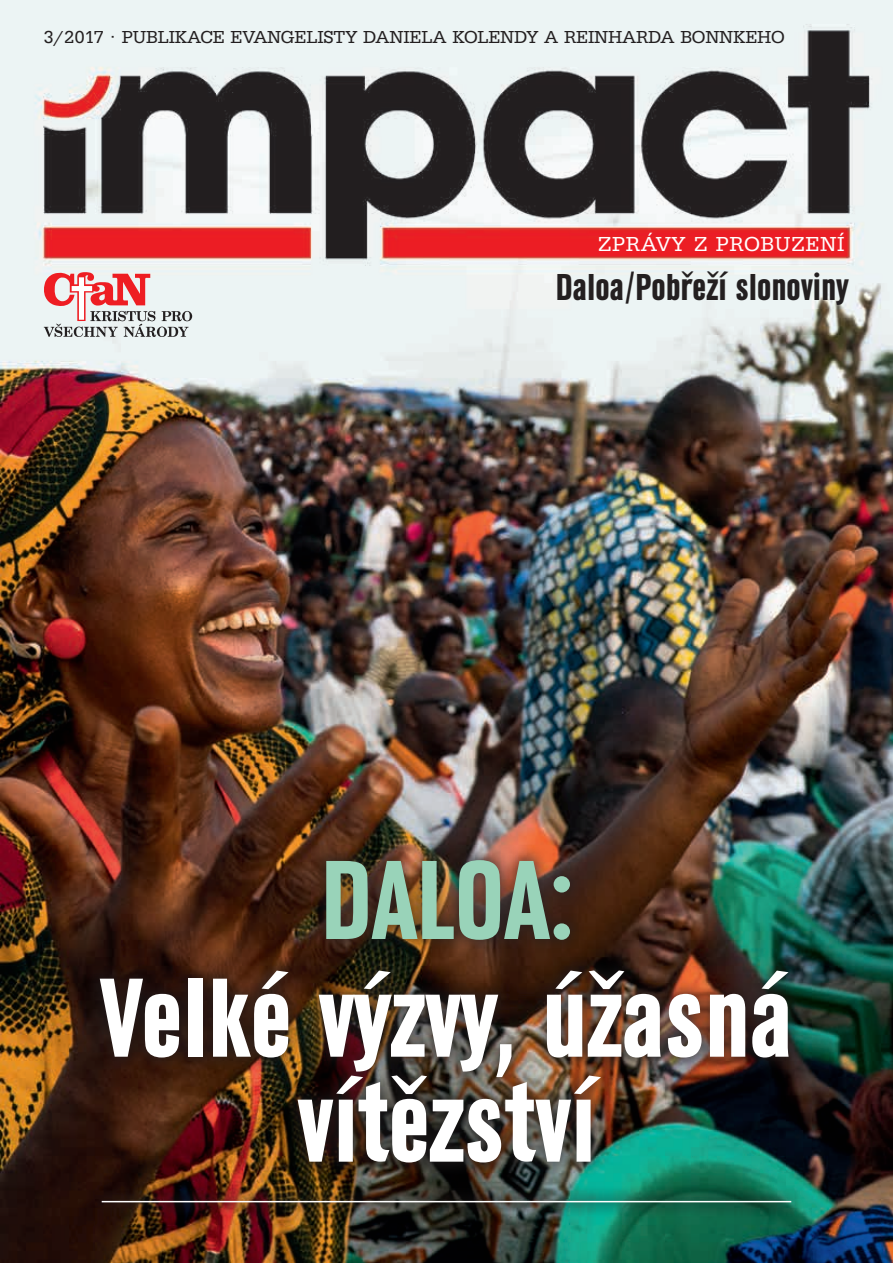
<style>
.page{position:relative;width:893px;height:1263px;background:#fff}
.page>*{position:absolute;margin:0;border:0;box-sizing:border-box;transform-origin:0 0}
.t1{font:117px/105px "URW Grotesk TOT Bol Con";color:#fff;text-align:center}
.t2{font:117px "URW Grotesk TOT Bol Con";letter-spacing:.01em;color:#99d3b9}
.t3{font:39px "URW Grotesk TOT Bol Con";color:#231f20}
.t4{font:21px "URW Egyptienne TOT";letter-spacing:.03em;color:#fff}
.t5{font:18px "URW Egyptienne TOT";letter-spacing:-.01em;color:#231f20}
</style>
<div class="page">
<img style="left:0;top:0;width:893px;height:1263px">
<div style="left:85px;top:844px;width:719px;height:334px;background:#231f20;opacity:.75"></div>
<div style="left:87px;top:1185px;width:719px;height:33px;background:#231f20;opacity:.75"></div>
<hr style="left:102px;top:1201px;width:689px;height:1px;background:#fff">
<svg style="left:44px;top:272px;width:148px;height:65px;background:#d9b4b5"></svg>
<p class="t5" style="left:44px;top:26px;width:743px">3/2017 · PUBLIKACE EVANGELISTY DANIELA KOLENDY A REINHARDA BONNKEHO</p>
<p class="t4" style="left:598px;top:232px;width:248px">ZPRÁVY Z PROBUZENÍ</p>
<h2 class="t3" style="left:556px;top:266px;width:295px">Daloa/Pobřeží slonoviny</h2>
<h1 class="t2" style="left:320px;top:837px;width:255px">DALOA:</h1>
<h1 class="t1" style="left:101px;top:968px;width:693px">Velké výzvy, úžasná vítězství</h1>
</div>
